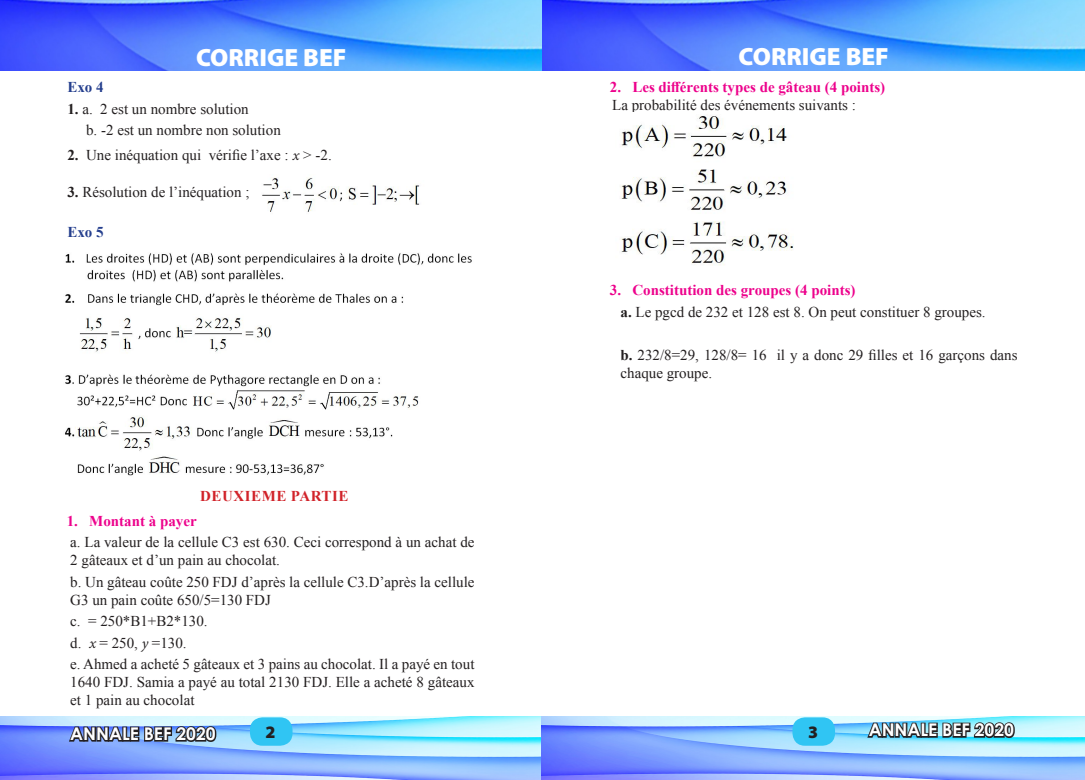
<style>
.page{position:relative;width:1085px;height:780px;background:#fff}
.page>*{position:absolute;margin:0;border:0;box-sizing:border-box;transform-origin:0 0}
.t1{font:900 25px "Myriad Pro";color:#fff}
.t2{font:700 25px "Myriad Pro";letter-spacing:-.005em;color:#fff}
.t3{font:700 17.5px "Century Gothic";color:#fff}
.t4{font:900 17.5px "Myriad Pro";color:#231f20}
.t5{font:15px/18px "Times New Roman";color:#231f20}
.t6{font:700 15px "Times New Roman";color:#ed028c}
.t7{font:700 15px "Times New Roman";letter-spacing:.035em;color:#d1232a}
.t8{font:700 15px "Times New Roman";color:#253f8e}
.s1{font-weight:700}
.s2{font-family:"Minion Pro";font-style:italic}
</style>
<div class="page">
<img style="left:0;top:716px;width:1084px;height:64px">
<div style="left:250px;top:717px;width:42px;height:28px;background:#30c5f3;border-radius:13px"></div>
<div style="left:792px;top:717px;width:42px;height:28px;background:#30c5f3;border-radius:13px"></div>
<img style="left:0;top:1px;width:1084px;height:69px">
<svg style="left:67px;top:723px;width:151px;height:21px"></svg>
<svg style="left:865px;top:719px;width:151px;height:21px"></svg>
<img style="left:620px;top:115px;width:174px;height:151px">
<img style="left:262px;top:177px;width:158px;height:35px">
<img style="left:65px;top:253px;width:407px;height:223px">
<h1 class="t1" style="left:196px;top:41px;width:152px">CORRIGE BEF</h1>
<h1 class="t1" style="left:738px;top:39px;width:152px">CORRIGE BEF</h1>
<p class="t6" style="left:609px;top:76px;width:277px">2. Les différents types de gâteau (4 points)</p>
<p class="t5" style="left:612px;top:95px;width:245px">La probabilité des événements suivants :</p>
<h1 class="t2" style="left:230px;top:40px;width:114px">F ANÇAIS</h1>
<h1 class="t2" style="left:772px;top:40px;width:114px">F ANÇAIS</h1>
<p class="t8" style="left:67px;top:76px;width:38px">Exo 4</p>
<p class="t5" style="left:67px;top:99px;width:183px"><span class="s1">1.</span> a. 2 est un nombre solution</p>
<p class="t5" style="left:86px;top:121px;width:196px">b. -2 est un nombre non solution</p>
<p class="t5" style="left:67px;top:146px;width:266px"><span class="s1">2.</span> Une inéquation qui vérifie l’axe : <span class="s2">x</span> &gt; -2.</p>
<p class="t5" style="left:67px;top:182px;width:184px"><span class="s1">3.</span> Résolution de l’inéquation ;</p>
<p class="t8" style="left:67px;top:221px;width:38px">Exo 5</p>
<p class="t7" style="left:200px;top:484px;width:150px">DEUXIEME PARTIE</p>
<p class="t6" style="left:67px;top:510px;width:131px">1. Montant à payer</p>
<p class="t5" style="left:70px;top:533px;width:405px">a. La valeur de la cellule C3 est 630. Ceci correspond à un achat de<br>2 gâteaux et d’un pain au chocolat.</p>
<p class="t5" style="left:70px;top:572px;width:405px">b. Un gâteau coûte 250 FDJ d’après la cellule C3.D’après la cellule<br>G3 un pain coûte 650/5=130 FDJ</p>
<p class="t5" style="left:70px;top:612px;width:139px">c. = 250*B1+B2*130.</p>
<p class="t5" style="left:70px;top:633px;width:118px">d. <span class="s2">x</span> = 250, <span class="s2">y</span> =130.</p>
<p class="t5" style="left:70px;top:655px;width:405px;text-align:justify">e. Ahmed a acheté 5 gâteaux et 3 pains au chocolat. Il a payé en tout 1640 FDJ. Samia a payé au total 2130 FDJ. Elle a acheté 8 gâteaux et 1 pain au chocolat</p>
<p class="t6" style="left:609px;top:279px;width:247px">3. Constitution des groupes (4 points)</p>
<p class="t5" style="left:620px;top:302px;width:366px"><span class="s1">a.</span> Le pgcd de 232 et 128 est 8. On peut constituer 8 groupes.</p>
<p class="t5" style="left:620px;top:345px;width:398px"><span class="s1">b.</span> 232/8=29, 128/8= 16 il y a donc 29 filles et 16 garçons dans chaque groupe.</p>
<p class="t3" style="left:70px;top:720px;width:147px">ANNALE BEF 2020</p>
<p class="t3" style="left:868px;top:716px;width:147px">ANNALE BEF 2020</p>
<p class="t4" style="left:265px;top:720px;width:12px">2</p>
<p class="t4" style="left:808px;top:720px;width:12px">3</p>
</div>
